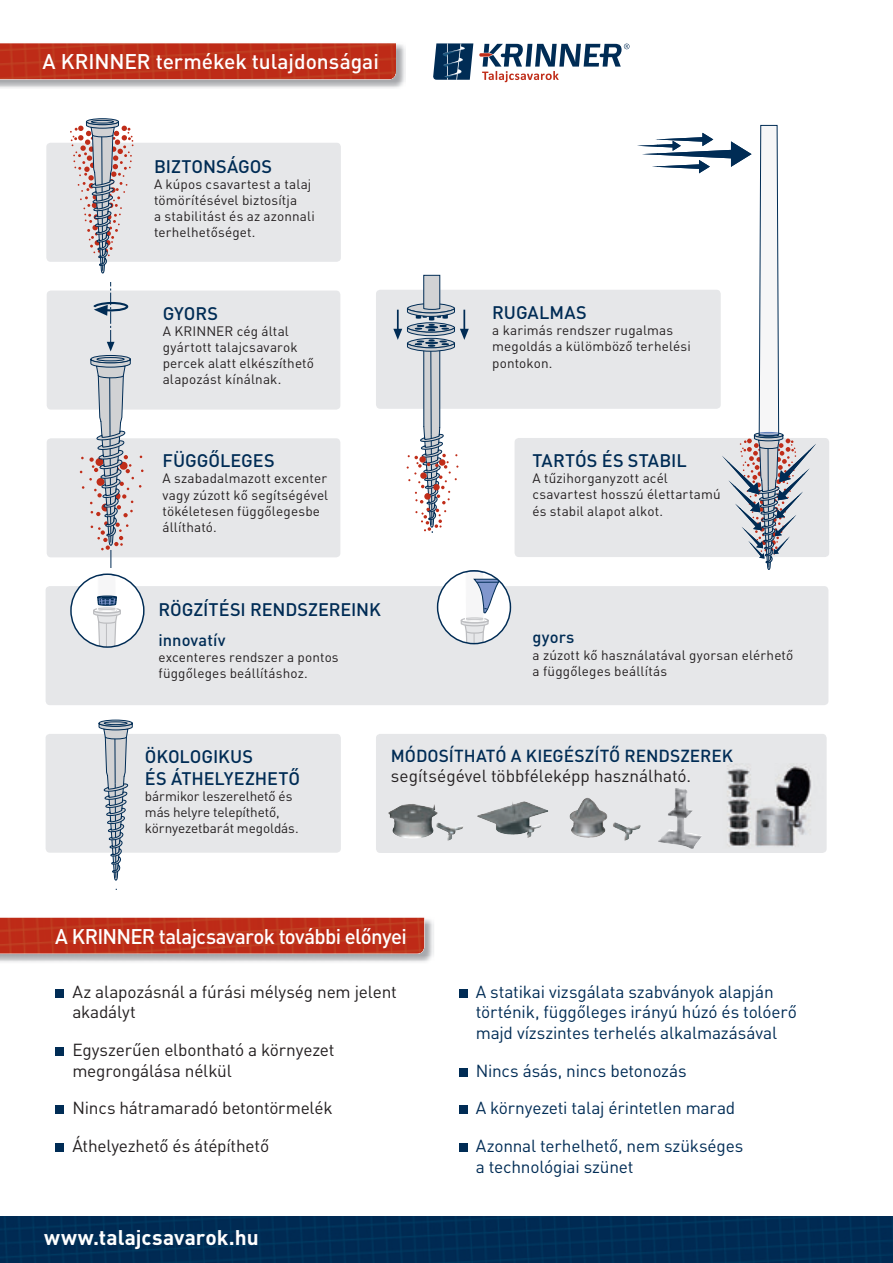
<style>
.page{position:relative;width:893px;height:1263px;background:#fff}
.page>*{position:absolute;margin:0;border:0;box-sizing:border-box;transform-origin:0 0}
.t1{font:500 21px "DIN Pro";letter-spacing:-.015em;color:#fff}
.t2{font:700 21px "DIN Pro";letter-spacing:-.005em;color:#fff}
.t3{font:500 18px/21.6px "DIN Pro";letter-spacing:-.005em;color:#002c55}
.t4{font:17.25px/20.7px "DIN Pro";letter-spacing:-.01em;color:#002c55}
.t5{font:17.25px/20.7px "DIN Pro";letter-spacing:-.01em;color:#231f20}
.t6{font:500 17.25px "DIN Pro";color:#002c55}
.t7{font:500 16.5px "DIN Pro";letter-spacing:.005em;color:#002c55}
.t8{font:13.5px/16.2px "DIN Pro";letter-spacing:.01em;color:#231f20}
.t9{font:13.5px/16.2px "DIN Pro";letter-spacing:-.01em;color:#231f20}
</style>
<div class="page">
<img style="left:0;top:917px;width:434px;height:45px">
<img style="left:0;top:917px;width:424px;height:37px">
<img style="left:0;top:44px;width:406px;height:44px">
<img style="left:0;top:43px;width:396px;height:36px">
<div style="left:55px;top:988px;width:9px;height:9px;background:#002c55"></div>
<div style="left:55px;top:1047px;width:9px;height:9px;background:#002c55"></div>
<div style="left:55px;top:1105px;width:9px;height:9px;background:#002c55"></div>
<div style="left:55px;top:1143px;width:9px;height:9px;background:#002c55"></div>
<div style="left:459px;top:988px;width:9px;height:9px;background:#002c55"></div>
<div style="left:459px;top:1068px;width:9px;height:9px;background:#002c55"></div>
<div style="left:459px;top:1105px;width:9px;height:9px;background:#002c55"></div>
<div style="left:459px;top:1143px;width:9px;height:9px;background:#002c55"></div>
<div style="left:376px;top:290px;width:345px;height:119px;background:#e6e7e9;border-radius:4px"></div>
<svg style="left:393px;top:275px;width:76px;height:258px"></svg>
<div style="left:420px;top:472px;width:7px;height:7px;background:#c02d19;border-radius:50%"></div>
<div style="left:419px;top:456px;width:7px;height:7px;background:#c02d19;border-radius:50%"></div>
<div style="left:439px;top:459px;width:6px;height:7px;background:#c02d19;border-radius:50%"></div>
<div style="left:433px;top:484px;width:7px;height:6px;background:#c02d19;border-radius:50%"></div>
<svg style="left:424px;top:493px;width:7px;height:7px"></svg>
<div style="left:46px;top:143px;width:295px;height:119px;background:#e6e7e9;border-radius:4px"></div>
<div style="left:86px;top:118px;width:33px;height:7px;border:1px solid #002c55;border-radius:50%"></div>
<svg style="left:70px;top:120px;width:64px;height:154px"></svg>
<div style="left:91px;top:120px;width:23px;height:3px;border:1px solid #002c55;border-radius:50%"></div>
<div style="left:46px;top:734px;width:295px;height:119px;background:#e6e7e9;border-radius:4px"></div>
<div style="left:99px;top:720px;width:33px;height:6px;background:#173e63;border-radius:50%"></div>
<div style="left:99px;top:720px;width:34px;height:7px;border:1px solid #002c55;border-radius:50%"></div>
<svg style="left:98px;top:721px;width:35px;height:169px"></svg>
<div style="left:46px;top:586px;width:782px;height:119px;background:#e6e7e9;border-radius:4px"></div>
<div style="left:71px;top:574px;width:73px;height:73px;background:#fff;border-radius:50%"></div>
<svg style="left:92px;top:575px;width:30px;height:72px"></svg>
<div style="left:70px;top:573px;width:75px;height:75px;border:1px solid #002c55;border-radius:50%"></div>
<div style="left:438px;top:571px;width:72px;height:73px;background:#fff;border-radius:50%"></div>
<svg style="left:460px;top:571px;width:41px;height:73px"></svg>
<div style="left:437px;top:570px;width:74px;height:74px;border:1px solid #002c55;border-radius:50%"></div>
<div style="left:515px;top:438px;width:314px;height:119px;background:#e6e7e9;border-radius:4px"></div>
<svg style="left:658px;top:125px;width:158px;height:445px"></svg>
<svg style="left:637px;top:139px;width:21px;height:28px"></svg>
<div style="left:47px;top:438px;width:293px;height:119px;background:#e6e7e9;border-radius:4px"></div>
<div style="left:47px;top:290px;width:293px;height:120px;background:#e6e7e9;border-radius:4px"></div>
<svg style="left:92px;top:282px;width:35px;height:69px"></svg>
<div style="left:90px;top:355px;width:41px;height:8px;border:1px solid #002c55;border-radius:50%"></div>
<svg style="left:80px;top:357px;width:64px;height:210px"></svg>
<hr style="left:97px;top:358px;width:27px;height:3px;background:#d1d2d4;border-radius:50%">
<div style="left:97px;top:357px;width:27px;height:4px;border:1px solid #002c55;border-radius:50%"></div>
<div style="left:376px;top:734px;width:451px;height:119px;background:#e6e7e9;border-radius:4px"></div>
<img style="left:727px;top:764px;width:84px;height:83px">
<img style="left:513px;top:801px;width:35px;height:26px">
<img style="left:388px;top:804px;width:50px;height:35px">
<img style="left:569px;top:809px;width:38px;height:29px">
<img style="left:658px;top:788px;width:44px;height:61px">
<img style="left:0;top:1216px;width:893px;height:47px">
<svg style="left:433px;top:43px;width:40px;height:37px"></svg>
<svg style="left:479px;top:44px;width:150px;height:38px"></svg>
<h1 class="t1" style="left:43px;top:54px;width:338px">A KRINNER termékek tulajdonságai</h1>
<h2 class="t3" style="left:154px;top:157px;width:120px">BIZTONSÁGOS</h2>
<p class="t8" style="left:154px;top:177px;width:162px">A kúpos csavartest a talaj tömörítésével biztosítja<br>a stabilitást és az azonnali terhelhetőséget.</p>
<h2 class="t3" style="left:163px;top:304px;width:57px">GYORS</h2>
<p class="t8" style="left:163px;top:324px;width:153px">A KRINNER cég által gyártott talajcsavarok percek alatt elkészíthető alapozást kínálnak.</p>
<h2 class="t3" style="left:163px;top:452px;width:114px">FÜGGŐLEGES</h2>
<p class="t8" style="left:163px;top:472px;width:167px">A szabadalmazott excenter vagy zúzott kő segítségével tökéletesen függőlegesbe állítható.</p>
<h2 class="t3" style="left:492px;top:304px;width:96px">RUGALMAS</h2>
<p class="t8" style="left:492px;top:324px;width:200px">a karimás rendszer rugalmas megoldás a külömböző terhelési pontokon.</p>
<h2 class="t3" style="left:532px;top:452px;width:156px">TARTÓS ÉS STABIL</h2>
<p class="t8" style="left:532px;top:472px;width:190px">A tűzihorganyzott acél csavartest hosszú élettartamú és stabil alapot alkot.</p>
<h2 class="t3" style="left:158px;top:601px;width:224px">RÖGZÍTÉSI RENDSZEREINK</h2>
<p class="t7" style="left:158px;top:634px;width:68px">innovatív</p>
<p class="t8" style="left:158px;top:651px;width:182px">excenteres rendszer a pontos függőleges beállításhoz.</p>
<p class="t7" style="left:533px;top:632px;width:43px">gyors</p>
<p class="t8" style="left:533px;top:648px;width:262px">a zúzott kő használatával gyorsan elérhető a függőleges beállítás</p>
<h2 class="t3" style="left:145px;top:748px;width:157px">ÖKOLOGIKUS<br>ÉS ÁTHELYEZHETŐ</h2>
<p class="t9" style="left:145px;top:789px;width:155px">bármikor leszerelhető és más helyre telepíthető, környezetbarát megoldás.</p>
<p class="t6" style="left:391px;top:749px;width:344px">MÓDOSÍTHATÓ A KIEGÉSZÍTŐ RENDSZEREK</p>
<p class="t5" style="left:391px;top:768px;width:302px">segítségével többféleképp használható.</p>
<h1 class="t1" style="left:55px;top:929px;width:353px">A KRINNER talajcsavarok további előnyei</h1>
<p class="t5" style="left:72px;top:983px;width:326px">Az alapozásnál a fúrási mélység nem jelent akadályt</p>
<p class="t5" style="left:72px;top:1041px;width:264px">Egyszerűen elbontható a környezet megrongálása nélkül</p>
<p class="t5" style="left:72px;top:1091px;width:262px;line-height:37.7px">Nincs hátramaradó betontörmelék<br>Áthelyezhető és átépíthető</p>
<h1 class="t2" style="left:44px;top:1230px;width:216px">www.talajcsavarok.hu</h1>
<p class="t4" style="left:476px;top:983px;width:323px">A statikai vizsgálata szabványok alapján történik, függőleges irányú húzó és tolóerő majd vízszintes terhelés alkalmazásával</p>
<p class="t4" style="left:476px;top:1054px;width:269px;line-height:37.7px">Nincs ásás, nincs betonozás<br>A környezeti talaj érintetlen marad<br>Azonnal terhelhető, nem szükséges</p>
<p class="t4" style="left:476px;top:1158px;width:159px">a technológiai szünet</p>
</div>
